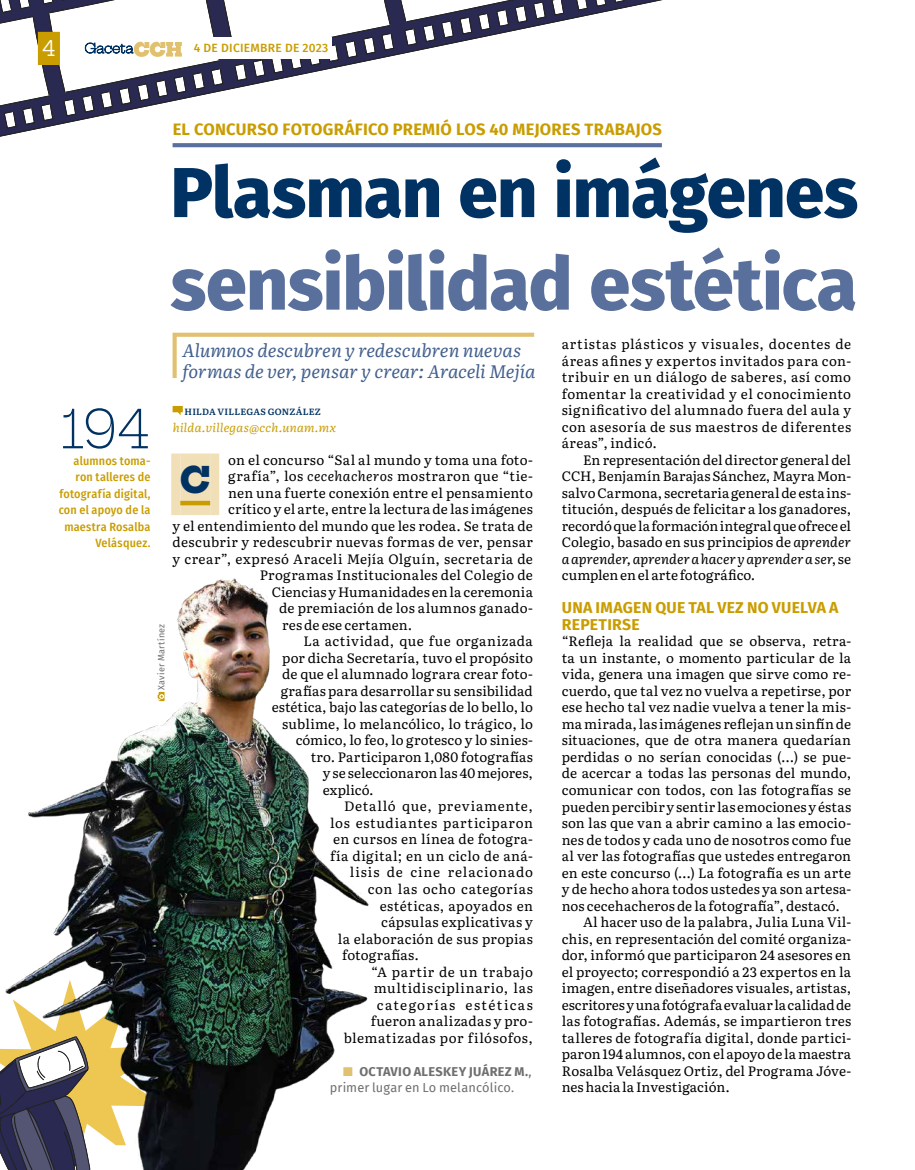
<style>
.page{position:relative;width:915px;height:1170px;background:#fff}
.page>*{position:absolute;margin:0;border:0;box-sizing:border-box;transform-origin:0 0}
.t1{font:800 73.5px "Fira Sans";letter-spacing:-.01em;color:#5a709c}
.t2{font:800 70.5px "Fira Sans";letter-spacing:-.01em;color:#003263}
.t3{font:300 52.5px "Hepta Slab";color:#003263}
.t4{font:800 35.4px "Hepta Slab";color:#003263}
.t5{font:21px "Hepta Slab";color:#fff}
.t6{font:italic 18px/20.7px "Literata 18 pt";color:#425f8d}
.t7{font:700 16.5px "Fira Sans";letter-spacing:.015em;color:#c99d00}
.t8{font:700 15.75px/16.5px "Fira Sans";letter-spacing:.015em;color:#c99d00}
.t9{font:13.5px/16.5px "Literata 18 pt";letter-spacing:.015em;color:#000;text-align:justify}
.t10{font:13.5px "Literata 18 pt";letter-spacing:.035em;color:#000}
.t11{font:13.5px "Literata 18 pt";letter-spacing:.055em;color:#000}
.t12{font:13.5px "Literata 18 pt";letter-spacing:.04em;color:#000}
.t13{font:13.5px "Literata 18 pt";letter-spacing:.05em;color:#000}
.t14{font:13.5px "Literata 18 pt";letter-spacing:.07em;color:#000}
.t15{font:13.5px "Literata 18 pt";letter-spacing:.11em;color:#000}
.t16{font:12.75px/16.5px "Fira Sans";letter-spacing:.01em;color:#706f6f}
.t17{font:500 12px/16.5px "Fira Sans Condensed";letter-spacing:.015em;color:#c99d00;text-align:right}
.t18{font:italic 12px "Literata 18 pt";color:#c99d00}
.t19{font:500 12px "Fira Sans";letter-spacing:.025em;color:#c99d00}
.t20{font:600 9px "Literata 18 pt";letter-spacing:.02em;color:#003263}
.t21{font:9px "Fira Sans";letter-spacing:.025em;color:#706f6f}
.s1{font-style:italic}
.s2{color:#e1c16f}
.s3{font-weight:700}
</style>
<div class="page">
<svg style="left:0;top:128px;width:662px;height:20px"></svg>
<div style="left:171px;top:453px;width:9px;height:62px;background:#f1dfb8"></div>
<div style="left:180px;top:453px;width:30px;height:62px;background:#f1dfb8"></div>
<div style="left:210px;top:453px;width:9px;height:62px;background:#f1dfb8"></div>
<svg style="left:172px;top:406px;width:11px;height:9px"></svg>
<hr style="left:180px;top:501px;width:30px;height:4px;background:#c99d00">
<img style="left:0;top:578px;width:369px;height:591px">
<svg style="left:172px;top:143px;width:489px;height:4px;background:#5f749f"></svg>
<svg style="left:172px;top:332px;width:363px;height:46px"></svg>
<svg style="left:158px;top:691px;width:6px;height:10px"></svg>
<svg style="left:0;top:0;width:663px;height:128px"></svg>
<div style="left:38px;top:32px;width:22px;height:33px;background:#c99d00"></div>
<h3 class="t5" style="left:42px;top:31px;width:15px">4</h3>
<p class="t19" style="left:194px;top:39px;width:136px">4 DE DICIEMBRE DE 2023</p>
<p class="t7" style="left:173px;top:115px;width:490px">EL CONCURSO FOTOGRÁFICO PREMIÓ LOS 40 MEJORES TRABAJOS</p>
<h2 class="t2" style="left:170px;top:131px;width:689px">Plasman en imágenes</h2>
<h1 class="t1" style="left:170px;top:220px;width:687px">sensibilidad estética</h1>
<h3 class="t6" style="left:182px;top:339px;width:357px">Alumnos descubren y redescubren nuevas formas de ver, pensar y crear: Araceli Mejía</h3>
<p class="t9" style="left:561px;top:335px;width:291px">artistas plásticos y visuales, docentes de áreas afines y expertos invitados para con&shy;tribuir en un diálogo de saberes, así como fomentar la creatividad y el conocimiento significativo del alumnado fuera del aula y con asesoría de sus maestros de diferentes áreas”, indicó.</p>
<p class="t9" style="left:561px;top:450px;width:291px;text-indent:21px">En representación del director general del CCH, Benjamín Barajas Sánchez, Mayra Mon&shy;salvo Carmona, secretaria general de esta ins&shy;titución, después de felicitar a los ganadores, recordó que la formación integral que ofrece el Colegio, basado en sus principios de <span class="s1">aprender a aprender, aprender a hacer y aprender a ser</span>, se cumplen en el arte fotográfico.</p>
<p class="t8" style="left:561px;top:598px;width:278px">UNA IMAGEN QUE TAL VEZ NO VUELVA A<br>REPETIRSE</p>
<p class="t9" style="left:561px;top:632px;width:291px">“Refleja la realidad que se observa, retra-</p>
<p class="t9" style="left:561px;top:648px;width:291px">ta un instante, o momento particular de la</p>
<p class="t9" style="left:561px;top:665px;width:291px">vida, genera una imagen que sirve como re-</p>
<p class="t9" style="left:561px;top:681px;width:291px">cuerdo, que tal vez no vuelva a repetirse, por</p>
<p class="t9" style="left:561px;top:698px;width:291px">ese hecho tal vez nadie vuelva a tener la mis-</p>
<p class="t9" style="left:561px;top:714px;width:291px">ma mirada, las imágenes reflejan un sinfín de</p>
<p class="t9" style="left:561px;top:731px;width:291px">situaciones, que de otra manera quedarían</p>
<p class="t9" style="left:561px;top:747px;width:291px">perdidas o no serían conocidas (...) se pue-</p>
<p class="t9" style="left:561px;top:764px;width:291px">de acercar a todas las personas del mundo,</p>
<p class="t9" style="left:561px;top:780px;width:291px">comunicar con todos, con las fotografías se</p>
<p class="t9" style="left:561px;top:797px;width:291px">pueden percibir y sentir las emociones y éstas</p>
<p class="t9" style="left:561px;top:813px;width:291px">son las que van a abrir camino a las emocio-</p>
<p class="t9" style="left:561px;top:830px;width:291px">nes de todos y cada uno de nosotros como fue</p>
<p class="t9" style="left:561px;top:846px;width:291px">al ver las fotografías que ustedes entregaron</p>
<p class="t9" style="left:561px;top:863px;width:291px">en este concurso (…) La fotografía es un arte</p>
<p class="t9" style="left:561px;top:879px;width:291px">y de hecho ahora todos ustedes ya son artesa-</p>
<p class="t9" style="left:561px;top:896px;width:280px">nos cecehacheros de la fotografía”, destacó.</p>
<p class="t9" style="left:583px;top:912px;width:269px">Al hacer uso de la palabra, Julia Luna Vil-</p>
<p class="t9" style="left:561px;top:929px;width:291px">chis, en representación del comité organiza-</p>
<p class="t9" style="left:561px;top:945px;width:291px">dor, informó que participaron 24 asesores en</p>
<p class="t9" style="left:561px;top:962px;width:291px">el proyecto; correspondió a 23 expertos en la</p>
<p class="t9" style="left:561px;top:978px;width:291px">imagen, entre diseñadores visuales, artistas,</p>
<p class="t9" style="left:561px;top:995px;width:291px">escritores y una fotógrafa evaluar la calidad de</p>
<p class="t9" style="left:561px;top:1011px;width:291px">las fotografías. Además, se impartieron tres</p>
<p class="t9" style="left:561px;top:1028px;width:291px">talleres de fotografía digital, donde partici-</p>
<p class="t9" style="left:561px;top:1044px;width:291px">paron 194 alumnos, con el apoyo de la maestra</p>
<p class="t9" style="left:561px;top:1061px;width:291px">Rosalba Velásquez Ortiz, del Programa Jóve-</p>
<p class="t9" style="left:561px;top:1077px;width:169px">nes hacia la Investigación.</p>
<p class="t20" style="left:184px;top:405px;width:138px">HILDA VILLEGAS GONZÁLEZ</p>
<p class="t18" style="left:172px;top:418px;width:166px">hilda.villegas@cch.unam.mx</p>
<h3 class="t4" style="left:180px;top:450px;width:31px">C</h3>
<h3 class="t3" style="left:60px;top:384px;width:92px">194</h3>
<p class="t17" style="left:59px;top:452px;width:93px">alumnos toma&shy;ron talleres de fotografía digital, con el apoyo de la maestra Rosalba<br>Velásquez.</p>
<p class="t9" style="left:228px;top:450px;width:306px">on el concurso “Sal al mundo y toma una foto-</p>
<p class="t10" style="left:228px;top:466px;width:306px">grafía”, los <span class="s1">cecehacheros</span> mostraron que “tie-</p>
<p class="t9" style="left:228px;top:483px;width:306px">nen una fuerte conexión entre el pensamiento</p>
<p class="t9" style="left:228px;top:500px;width:306px">crítico y el arte, entre la lectura de las imágenes</p>
<p class="t9" style="left:172px;top:516px;width:361px">y el entendimiento del mundo que les rodea. Se trata de</p>
<p class="t9" style="left:172px;top:533px;width:362px">descubrir y redescubrir nuevas formas de ver, pensar</p>
<p class="t10" style="left:172px;top:548px;width:362px">y crear”, expresó Araceli Mejía Olguín, secretaria de</p>
<p class="t9" style="left:259px;top:566px;width:275px">Programas Institucionales del Colegio de</p>
<p class="t9" style="left:271px;top:582px;width:263px">Ciencias y Humanidades en la ceremonia</p>
<p class="t9" style="left:279px;top:599px;width:255px">de premiación de los alumnos ganado-</p>
<p class="t9" style="left:282px;top:615px;width:131px">res de ese certamen.</p>
<p class="t12" style="left:303px;top:631px;width:231px">La actividad, que fue organizada</p>
<p class="t9" style="left:282px;top:648px;width:252px">por dicha Secretaría, tuvo el propósito</p>
<p class="t9" style="left:282px;top:665px;width:252px">de que el alumnado lograra crear foto-</p>
<p class="t9" style="left:280px;top:681px;width:253px">grafías para desarrollar su sensibilidad</p>
<p class="t9" style="left:271px;top:698px;width:263px">estética, bajo las categorías de lo bello, lo</p>
<p class="t9" style="left:282px;top:714px;width:252px">sublime, lo melancólico, lo trágico, lo</p>
<p class="t9" style="left:295px;top:731px;width:239px">cómico, lo feo, lo grotesco y lo sinies-</p>
<p class="t9" style="left:310px;top:747px;width:223px">tro. Participaron 1,080 fotografías</p>
<p class="t9" style="left:322px;top:764px;width:211px">y se seleccionaron las 40 mejores,</p>
<p class="t9" style="left:322px;top:780px;width:52px">explicó.</p>
<p class="t11" style="left:344px;top:796px;width:190px">Detalló que, previamente,</p>
<p class="t11" style="left:330px;top:812px;width:204px">los estudiantes participaron</p>
<p class="t9" style="left:333px;top:830px;width:201px">en cursos en línea de fotogra-</p>
<p class="t10" style="left:330px;top:845px;width:204px">fía digital; en un ciclo de aná-</p>
<p class="t14" style="left:349px;top:862px;width:185px">lisis de cine relacionado</p>
<p class="t13" style="left:367px;top:878px;width:166px">con las ocho categorías</p>
<p class="t10" style="left:379px;top:895px;width:155px">estéticas, apoyados en</p>
<p class="t9" style="left:381px;top:912px;width:153px">cápsulas explicativas y</p>
<p class="t9" style="left:337px;top:929px;width:196px">la elaboración de sus propias</p>
<p class="t9" style="left:342px;top:945px;width:78px">fotografías.</p>
<p class="t13" style="left:371px;top:961px;width:163px">“A partir de un trabajo</p>
<p class="t11" style="left:373px;top:977px;width:160px">multidisciplinario, las</p>
<p class="t15" style="left:376px;top:994px;width:157px">categorías estéticas</p>
<p class="t9" style="left:370px;top:1011px;width:163px">fueron analizadas y pro-</p>
<p class="t12" style="left:343px;top:1027px;width:190px">blematizadas por filósofos,</p>
<p class="t21" style="left:154px;top:689px;width:68px;rotate:-90deg">Xavier Martínez</p>
<p class="t16" style="left:329px;top:1062px;width:203px;text-indent:14px"><span class="s2">■</span> <span class="s3">OCTAVIO ALESKEY JUÁREZ M.</span>, primer lugar en Lo melancólico.</p>
</div>
